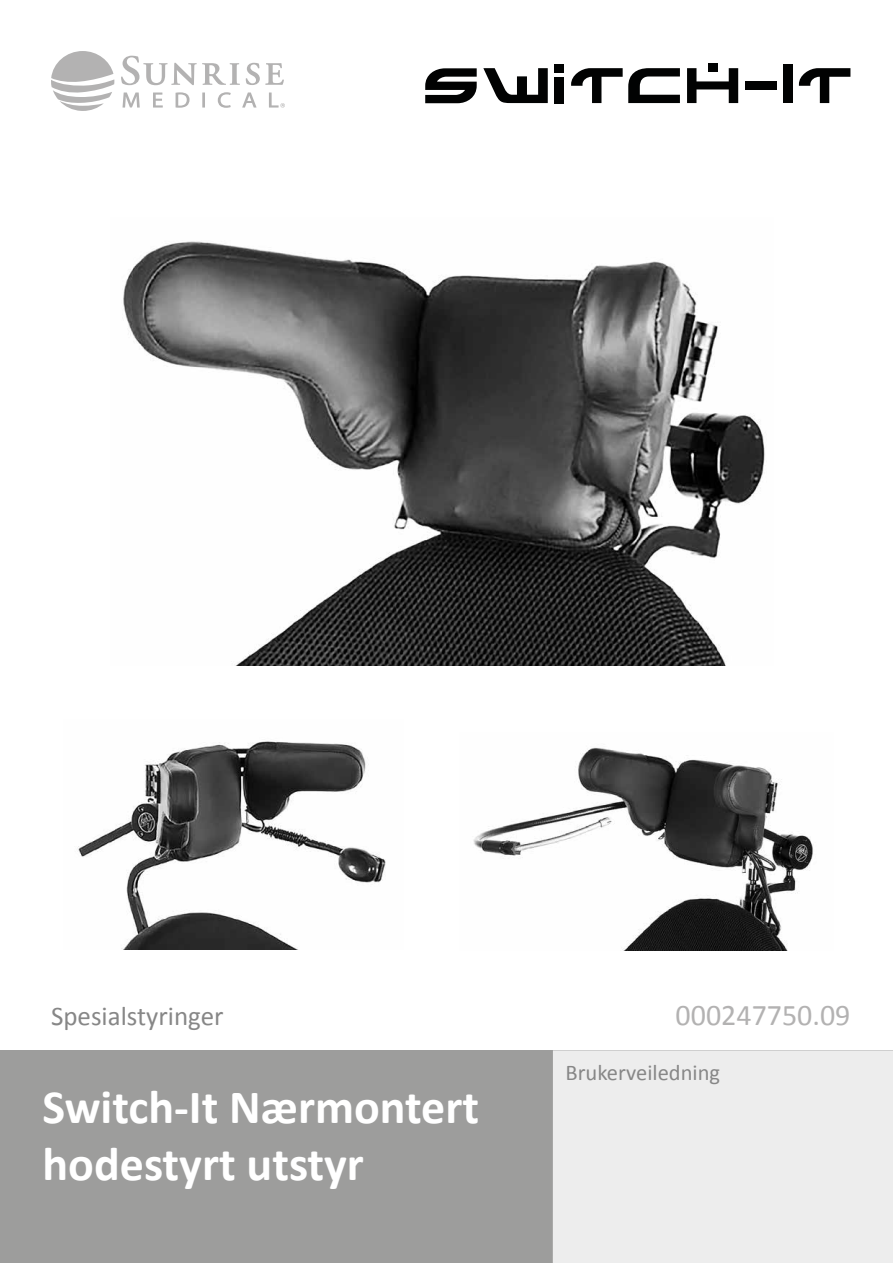
<style>
.page{position:relative;width:893px;height:1263px;background:#fff}
.page>*{position:absolute;margin:0;border:0;box-sizing:border-box;transform-origin:0 0}
.t1{font:700 48px/57.6px "Calibri";color:#fff}
.t2{font:30px "Calibri";color:#b3b2b2}
.t3{font:27px "Calibri";color:#878787}
.t4{font:22.5px "Calibri";color:#878787}
</style>
<div class="page">
<div style="left:0;top:1050px;width:893px;height:213px;background:#9d9d9c"></div>
<svg style="left:51px;top:51px;width:63px;height:60px"></svg>
<svg style="left:121px;top:56px;width:119px;height:29px"></svg>
<svg style="left:246px;top:63px;width:38px;height:22px"></svg>
<svg style="left:123px;top:93px;width:17px;height:15px"></svg>
<svg style="left:153px;top:93px;width:10px;height:15px"></svg>
<svg style="left:176px;top:92px;width:14px;height:16px"></svg>
<svg style="left:202px;top:93px;width:3px;height:15px"></svg>
<svg style="left:218px;top:92px;width:13px;height:16px"></svg>
<svg style="left:242px;top:92px;width:14px;height:16px"></svg>
<svg style="left:269px;top:93px;width:16px;height:15px"></svg>
<svg style="left:425px;top:68px;width:52px;height:35px"></svg>
<svg style="left:483px;top:68px;width:65px;height:35px"></svg>
<div style="left:555px;top:77px;width:9px;height:26px;background:#010202"></div>
<div style="left:555px;top:65px;width:9px;height:8px;background:#010202"></div>
<svg style="left:571px;top:68px;width:109px;height:35px"></svg>
<svg style="left:687px;top:68px;width:51px;height:35px"></svg>
<div style="left:708px;top:64px;width:10px;height:8px;background:#010202"></div>
<div style="left:745px;top:82px;width:31px;height:8px;background:#010202"></div>
<div style="left:783px;top:64px;width:10px;height:39px;background:#010202"></div>
<svg style="left:799px;top:68px;width:51px;height:35px"></svg>
<div style="left:553px;top:1050px;width:340px;height:213px;background:#ededed"></div>
<img style="left:123px;top:241px;width:642px;height:424px">
<img style="left:78px;top:741px;width:308px;height:208px">
<img style="left:473px;top:747px;width:340px;height:203px">
<p class="t3" style="left:51px;top:999px;width:174px">Spesialstyringer</p>
<p class="t2" style="left:676px;top:996px;width:176px">000247750.09</p>
<p class="t4" style="left:566px;top:1058px;width:156px">Brukerveiledning</p>
<p class="t1" style="left:43px;top:1078px;width:438px">Switch-It Nærmontert hodestyrt utstyr</p>
</div>
